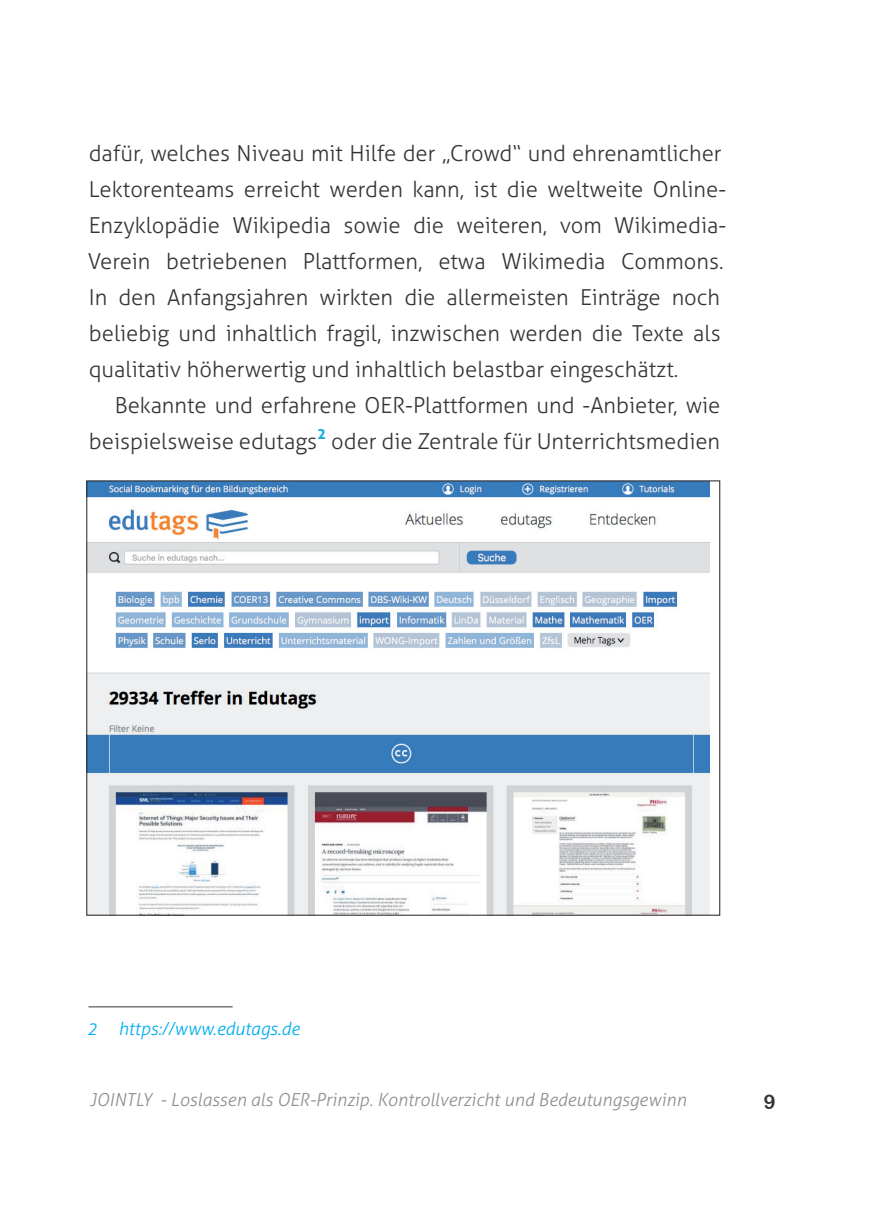
<style>
.page{position:relative;width:874px;height:1225px;background:#fff}
.page>*{position:absolute;margin:0;border:0;box-sizing:border-box;transform-origin:0 0}
.t1{font:300 22px/36px "Aller";color:#363536}
.t2{font:20px "Arial Rounded MT Bold";color:#363536}
.t3{font:italic 300 18px "Aller";color:#8e9092}
.t4{font:italic 300 18px "Aller";color:#00aeef}
.t5{font:700 15.2px "Aller";color:#14abe3}
</style>
<div class="page">
<hr style="left:88px;top:1006px;width:144px;height:1px;background:#363536">
<img style="left:88px;top:482px;width:621px;height:431px">
<p class="t1" style="left:88px;top:135px;width:639px">dafür, welches Niveau mit Hilfe der „Crowd“ und ehrenamtlicher Lektorenteams erreicht werden kann, ist die weltweite Online-Enzyklopädie Wikipedia sowie die weiteren, vom Wikimedia-Verein betriebenen Plattformen, etwa Wikimedia Commons.<br>In den Anfangsjahren wirkten die allermeisten Einträge noch beliebig und inhaltlich fragil, inzwischen werden die Texte als qualitativ höherwertig und inhaltlich belastbar eingeschätzt.</p>
<p class="t1" style="left:89px;top:387px;width:632px;text-indent:26px">Bekannte und erfahrene OER-Plattformen und -Anbieter, wie beispielsweise edutags</p>
<p class="t5" style="left:317px;top:424px;width:11px">2</p>
<p class="t1" style="left:331px;top:423px;width:390px">oder die Zentrale für Unterrichtsmedien</p>
<p class="t4" style="left:87px;top:1017px;width:214px">2 https://www.edutags.de</p>
<p class="t3" style="left:90px;top:1089px;width:597px">JOINTLY - Loslassen als OER-Prinzip. Kontrollverzicht und Bedeutungsgewinn</p>
<p class="t2" style="left:763px;top:1090px;width:13px">9</p>
</div>
